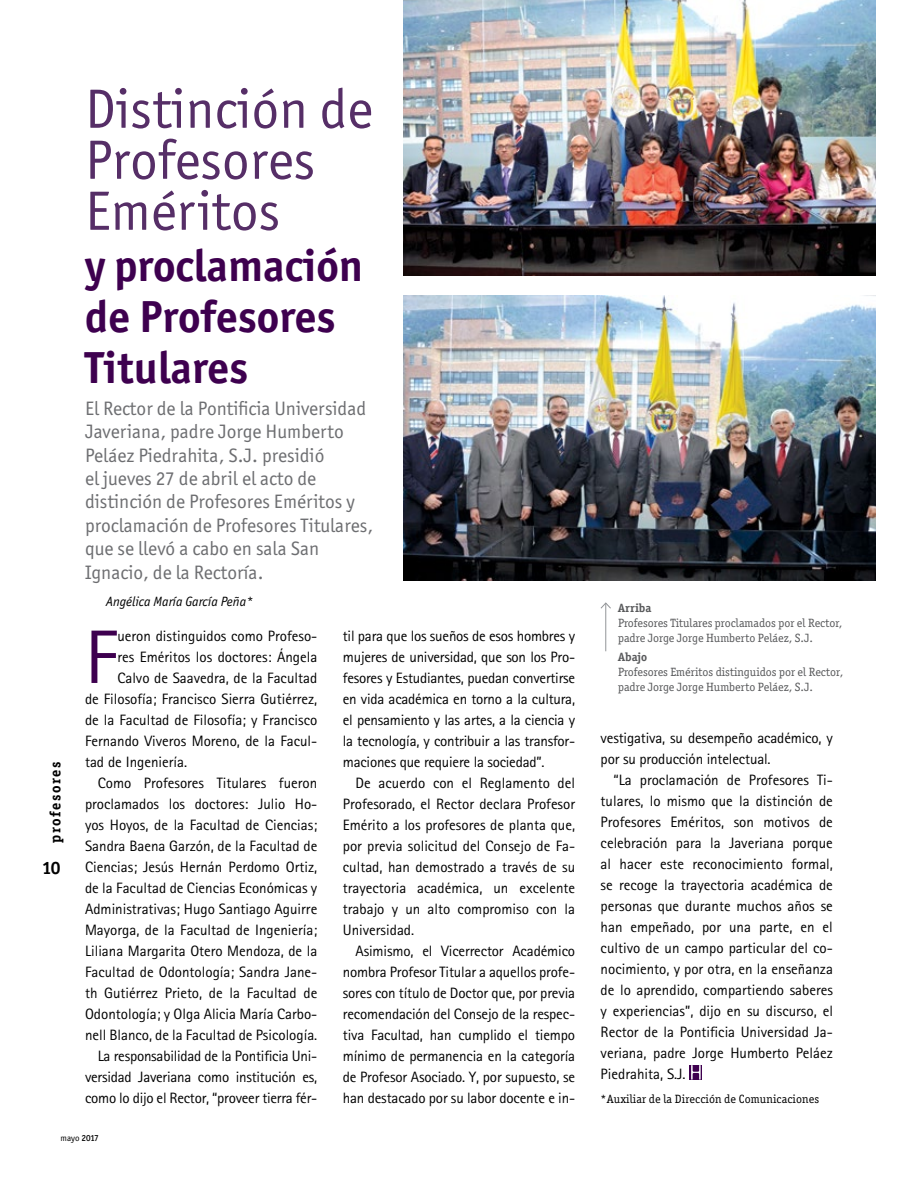
<style>
.page{position:relative;width:918px;height:1188px;background:#fff}
.page>*{position:absolute;margin:0;border:0;box-sizing:border-box;transform-origin:0 0}
.t1{font:75.9px "AT Rotis Sans Serif";color:#3e004f}
.t2{font:55.5px/51px "Officina Sans ITC";color:#562e67}
.t3{font:700 45px/51px "Officina Sans ITC";color:#3e004f}
.t4{font:19.5px/23.4px "Officina Sans ITC";color:#6d6e71}
.t5{font:700 18px "Officina Sans ITC";color:#000}
.t6{font:15px/21px "AT Rotis Sans Serif";color:#000;text-align:justify}
.t7{font:700 15px "Officina Ser ITC";letter-spacing:.1em;color:#000}
.t8{font:italic 13.5px "Officina Sans ITC";color:#000}
.t9{font:12px/15px "Officina Ser ITC";color:#58595b}
.t10{font:12px "Officina Ser ITC";letter-spacing:.01em;color:#000}
.t11{font:700 12px "Officina Ser ITC";letter-spacing:.01em;color:#58595b}
.t12{font:9px "Officina Sans ITC";color:#000}
.s1{font-weight:500}
</style>
<div class="page">
<hr style="left:605px;top:603px;width:1px;height:48px;background:#939598">
<svg style="left:600px;top:602px;width:11px;height:7px"></svg>
<img style="left:403px;top:296px;width:473px;height:285px">
<img style="left:403px;top:0;width:473px;height:275px">
<div style="left:690px;top:1065px;width:12px;height:14px;background:#3e004f"></div>
<svg style="left:691px;top:1065px;width:10px;height:14px"></svg>
<p class="t7" style="left:46px;top:843px;width:82px;rotate:-90deg">profesores</p>
<p class="t5" style="left:42px;top:857px;width:20px">10</p>
<h2 class="t2" style="left:85px;top:83px;width:289px">Distinción de<br>Profesores<br>Eméritos</h2>
<h3 class="t3" style="left:85px;top:240px;width:280px">y proclamación de Profesores<br>Titulares</h3>
<p class="t4" style="left:85px;top:396px;width:290px">El Rector de la Pontificia Universidad Javeriana, padre Jorge Humberto Peláez Piedrahita, S.J. presidió<br>el jueves 27 de abril el acto de distinción de Profesores Eméritos y proclamación de Profesores Titulares, que se llevó a cabo en sala San Ignacio, de la Rectoría.</p>
<p class="t8" style="left:106px;top:594px;width:148px">Angélica María García Peña*</p>
<p class="t6" style="left:343px;top:625px;width:234px">til para que los sueños de esos hombres y mujeres de universidad, que son los Pro&shy;fesores y Estudiantes, puedan convertirse en vida académica en torno a la cultura, el pensamiento y las artes, a la ciencia y la tecnología, y contribuir a las transfor&shy;maciones que requiere la sociedad”.</p>
<p class="t6" style="left:343px;top:772px;width:234px;text-indent:13px">De acuerdo con el Reglamento del Profesorado, el Rector declara Profesor Emérito a los profesores de planta que, por previa solicitud del Consejo de Fa&shy;cultad, han demostrado a través de su trayectoria académica, un excelente trabajo y un alto compromiso con la Universidad.</p>
<p class="t6" style="left:343px;top:940px;width:234px;text-indent:13px">Asimismo, el Vicerrector Académico nombra Profesor Titular a aquellos profe&shy;sores con título de Doctor que, por previa recomendación del Consejo de la respec&shy;tiva Facultad, han cumplido el tiempo mínimo de permanencia en la categoría de Profesor Asociado. Y, por supuesto, se han destacado por su labor docente e in-</p>
<p class="t6" style="left:117px;top:625px;width:201px">ueron distinguidos como Profeso-</p>
<p class="t6" style="left:117px;top:646px;width:201px">res Eméritos los doctores: Ángela</p>
<p class="t6" style="left:117px;top:667px;width:201px">Calvo de Saavedra, de la Facultad</p>
<p class="t6" style="left:85px;top:688px;width:234px">de Filosofía; Francisco Sierra Gutiérrez,</p>
<p class="t6" style="left:85px;top:709px;width:234px">de la Facultad de Filosofía; y Francisco</p>
<p class="t6" style="left:85px;top:730px;width:234px">Fernando Viveros Moreno, de la Facul-</p>
<p class="t6" style="left:85px;top:751px;width:104px">tad de Ingeniería.</p>
<p class="t6" style="left:98px;top:772px;width:221px">Como Profesores Titulares fueron</p>
<p class="t6" style="left:85px;top:793px;width:234px">proclamados los doctores: Julio Ho-</p>
<p class="t6" style="left:85px;top:814px;width:234px">yos Hoyos, de la Facultad de Ciencias;</p>
<p class="t6" style="left:85px;top:835px;width:234px">Sandra Baena Garzón, de la Facultad de</p>
<p class="t6" style="left:85px;top:856px;width:234px">Ciencias; Jesús Hernán Perdomo Ortiz,</p>
<p class="t6" style="left:85px;top:877px;width:234px">de la Facultad de Ciencias Económicas y</p>
<p class="t6" style="left:85px;top:898px;width:234px">Administrativas; Hugo Santiago Aguirre</p>
<p class="t6" style="left:85px;top:919px;width:234px">Mayorga, de la Facultad de Ingeniería;</p>
<p class="t6" style="left:85px;top:940px;width:234px">Liliana Margarita Otero Mendoza, de la</p>
<p class="t6" style="left:85px;top:961px;width:234px">Facultad de Odontología; Sandra Jane-</p>
<p class="t6" style="left:85px;top:982px;width:234px">th Gutiérrez Prieto, de la Facultad de</p>
<p class="t6" style="left:85px;top:1003px;width:234px">Odontología; y Olga Alicia María Carbo-</p>
<p class="t6" style="left:85px;top:1024px;width:234px">nell Blanco, de la Facultad de Psicología.</p>
<p class="t6" style="left:98px;top:1045px;width:221px">La responsabilidad de la Pontificia Uni-</p>
<p class="t6" style="left:85px;top:1066px;width:234px">versidad Javeriana como institución es,</p>
<p class="t6" style="left:85px;top:1087px;width:234px">como lo dijo el Rector, “proveer tierra fér-</p>
<h1 class="t1" style="left:85px;top:613px;width:34px">F</h1>
<p class="t12" style="left:61px;top:1133px;width:40px">mayo <span class="s1">2017</span></p>
<p class="t11" style="left:618px;top:600px;width:35px">Arriba</p>
<p class="t9" style="left:618px;top:615px;width:226px">Profesores Titulares proclamados por el Rector, padre Jorge Jorge Humberto Peláez, S.J.</p>
<p class="t11" style="left:618px;top:650px;width:31px">Abajo</p>
<p class="t9" style="left:618px;top:665px;width:227px">Profesores Eméritos distinguidos por el Rector,</p>
<p class="t9" style="left:618px;top:680px;width:197px">padre Jorge Jorge Humberto Peláez, S.J.</p>
<p class="t6" style="left:601px;top:728px;width:234px">vestigativa, su desempeño académico, y por su producción intelectual.</p>
<p class="t6" style="left:601px;top:770px;width:234px;text-indent:13px">“La proclamación de Profesores Ti&shy;tulares, lo mismo que la distinción de Profesores Eméritos, son motivos de celebración para la Javeriana porque al hacer este reconocimiento formal, se recoge la trayectoria académica de personas que durante muchos años se han empeñado, por una parte, en el cultivo de un campo particular del co&shy;nocimiento, y por otra, en la enseñanza de lo aprendido, compartiendo saberes y experiencias”, dijo en su discurso, el Rector de la Pontificia Universidad Ja&shy;veriana, padre Jorge Humberto Peláez Piedrahita, S.J.</p>
<p class="t10" style="left:601px;top:1092px;width:220px">*Auxiliar de la Dirección de Comunicaciones</p>
</div>
